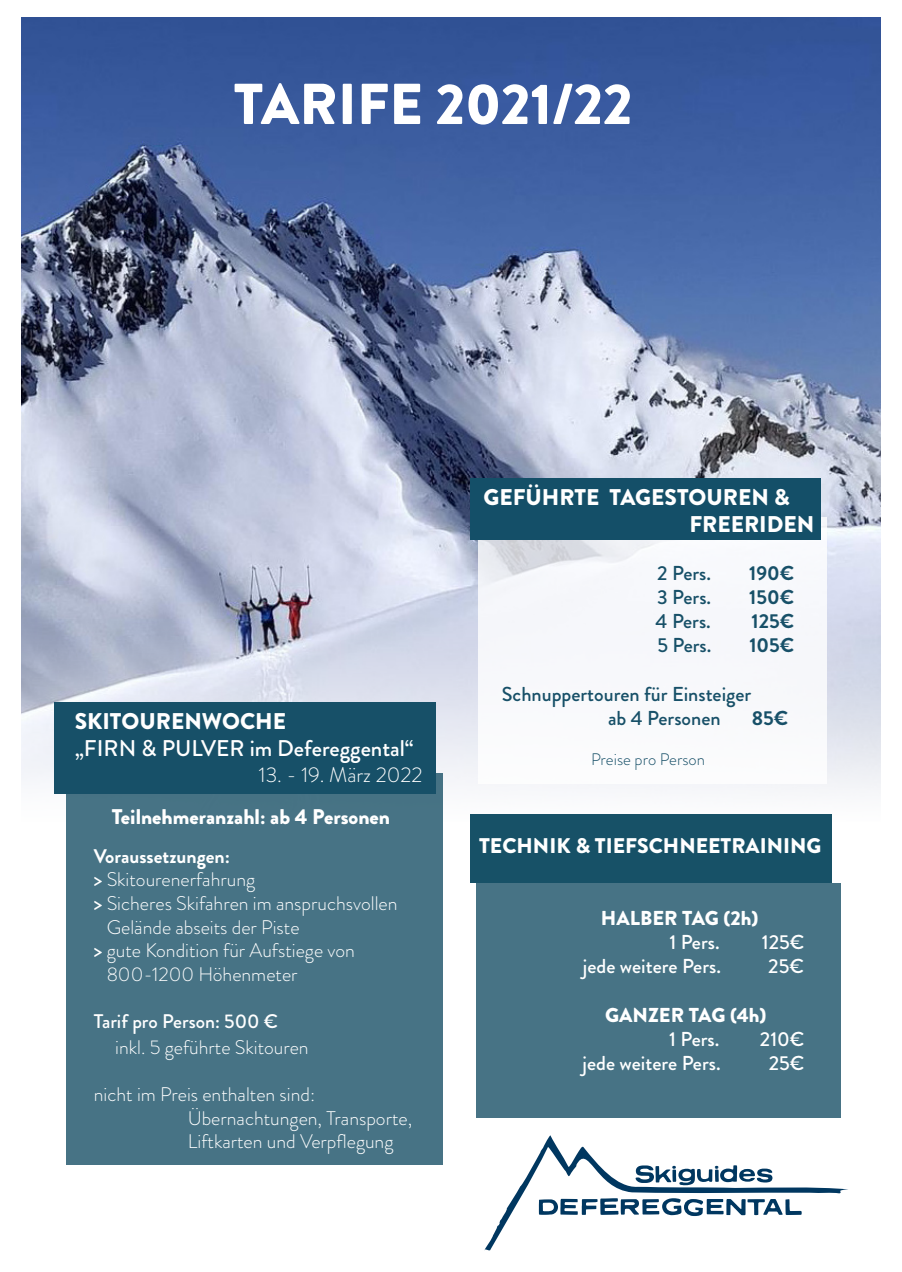
<style>
.page{position:relative;width:902px;height:1272px;background:#fff}
.page>*{position:absolute;margin:0;border:0;box-sizing:border-box;transform-origin:0 0}
.t1{font:900 57.6px "Brandon Grotesque";color:#fff}
.t2{font:900 22.65px/27.3px "Brandon Grotesque";color:#fff}
.t3{font:500 22.65px "Brandon Grotesque";color:#fff}
.t4{font:900 21.15px "Brandon Grotesque";color:#fff}
.t5{font:300 21.15px "Brandon Grotesque";color:#fff}
.t6{font:500 20.1px/24.2px "Brandon Grotesque";color:#175068}
.t7{font:500 20.1px "Brandon Grotesque";color:#fff}
.t8{font:900 20.1px "Brandon Grotesque";color:#fff}
.t9{font:700 20.1px "Brandon Grotesque";color:#175068}
.t10{font:300 19.65px/23.5px "Brandon Grotesque";color:#fff}
.t11{font:500 19.65px "Brandon Grotesque";color:#fff}
.t12{font:700 19.65px "Brandon Grotesque";color:#fff}
.t13{font:300 16.65px "Brandon Grotesque";color:#175068}
.s1{font-weight:500}
</style>
<div class="page">
<img style="left:21px;top:17px;width:859px;height:581px">
<img style="left:21px;top:598px;width:859px;height:225px">
<div style="left:470px;top:814px;width:361px;height:69px;background:#175167"></div>
<div style="left:476px;top:883px;width:364px;height:234px;background:#477385"></div>
<div style="left:66px;top:773px;width:376px;height:391px;background:#477385"></div>
<div style="left:54px;top:702px;width:381px;height:92px;background:#175068"></div>
<div style="left:478px;top:517px;width:348px;height:266px;background:#f7f8fb"></div>
<div style="left:470px;top:478px;width:350px;height:61px;background:#144f68"></div>
<svg style="left:484px;top:1135px;width:364px;height:116px"></svg>
<h1 class="t1" style="left:234px;top:63px;width:400px">TARIFE 2021/22</h1>
<p class="t2" style="left:75px;top:708px;width:213px">SKITOURENWOCHE</p>
<p class="t3" style="left:75px;top:733px;width:340px">„FIRN &amp; PULVER im Defereggental“</p>
<p class="t5" style="left:259px;top:760px;width:165px">13. - 19. März 2022</p>
<p class="t4" style="left:112px;top:801px;width:280px">Teilnehmeranzahl: ab 4 Personen</p>
<p class="t12" style="left:94px;top:842px;width:138px">Voraussetzungen:</p>
<p class="t10" style="left:94px;top:867px;width:163px"><span class="s1">&gt;</span> Skitourenerfahrung</p>
<p class="t10" style="left:94px;top:891px;width:305px"><span class="s1">&gt;</span> Sicheres Skifahren im anspruchsvollen</p>
<p class="t10" style="left:107px;top:915px;width:194px">Gelände abseits der Piste</p>
<p class="t10" style="left:94px;top:938px;width:262px"><span class="s1">&gt;</span> gute Kondition für Aufstiege von</p>
<p class="t10" style="left:107px;top:962px;width:192px">800-1200 Höhenmeter</p>
<p class="t11" style="left:94px;top:1007px;width:186px">Tarif pro Person: 500 €</p>
<p class="t10" style="left:115px;top:1035px;width:195px">inkl. 5 geführte Skitouren</p>
<p class="t10" style="left:188px;top:1082px;width:226px;text-indent:-94px">nicht im Preis enthalten sind:<br>Übernachtungen, Transporte,<br>Liftkarten und Verpflegung</p>
<p class="t2" style="left:689px;top:484px;width:126px;text-indent:-206px">GEFÜHRTE TAGESTOUREN &amp;<br>FREERIDEN</p>
<p class="t6" style="left:657px;top:561px;width:55px">2 Pers.</p>
<p class="t9" style="left:749px;top:559px;width:47px">190€</p>
<p class="t6" style="left:657px;top:585px;width:55px">3 Pers.</p>
<p class="t9" style="left:749px;top:583px;width:46px">150€</p>
<p class="t6" style="left:655px;top:609px;width:57px">4 Pers.</p>
<p class="t9" style="left:751px;top:607px;width:44px">125€</p>
<p class="t6" style="left:657px;top:633px;width:55px">5 Pers.</p>
<p class="t9" style="left:749px;top:631px;width:46px">105€</p>
<p class="t6" style="left:608px;top:682px;width:145px;text-indent:-106px">Schnuppertouren für Einsteiger ab 4 Personen</p>
<p class="t9" style="left:751px;top:704px;width:38px">85€</p>
<p class="t13" style="left:591px;top:747px;width:115px">Preise pro Person</p>
<p class="t4" style="left:479px;top:830px;width:344px">TECHNIK &amp; TIEFSCHNEETRAINING</p>
<p class="t8" style="left:601px;top:903px;width:159px">HALBER TAG (2h)</p>
<p class="t7" style="left:669px;top:928px;width:52px">1 Pers.</p>
<p class="t7" style="left:761px;top:928px;width:44px">125€</p>
<p class="t7" style="left:582px;top:952px;width:140px">jede weitere Pers.</p>
<p class="t7" style="left:768px;top:952px;width:37px">25€</p>
<p class="t8" style="left:605px;top:1000px;width:163px">GANZER TAG (4h)</p>
<p class="t7" style="left:669px;top:1024px;width:52px">1 Pers.</p>
<p class="t7" style="left:759px;top:1024px;width:46px">210€</p>
<p class="t7" style="left:582px;top:1049px;width:139px">jede weitere Pers.</p>
<p class="t7" style="left:768px;top:1049px;width:37px">25€</p>
</div>
